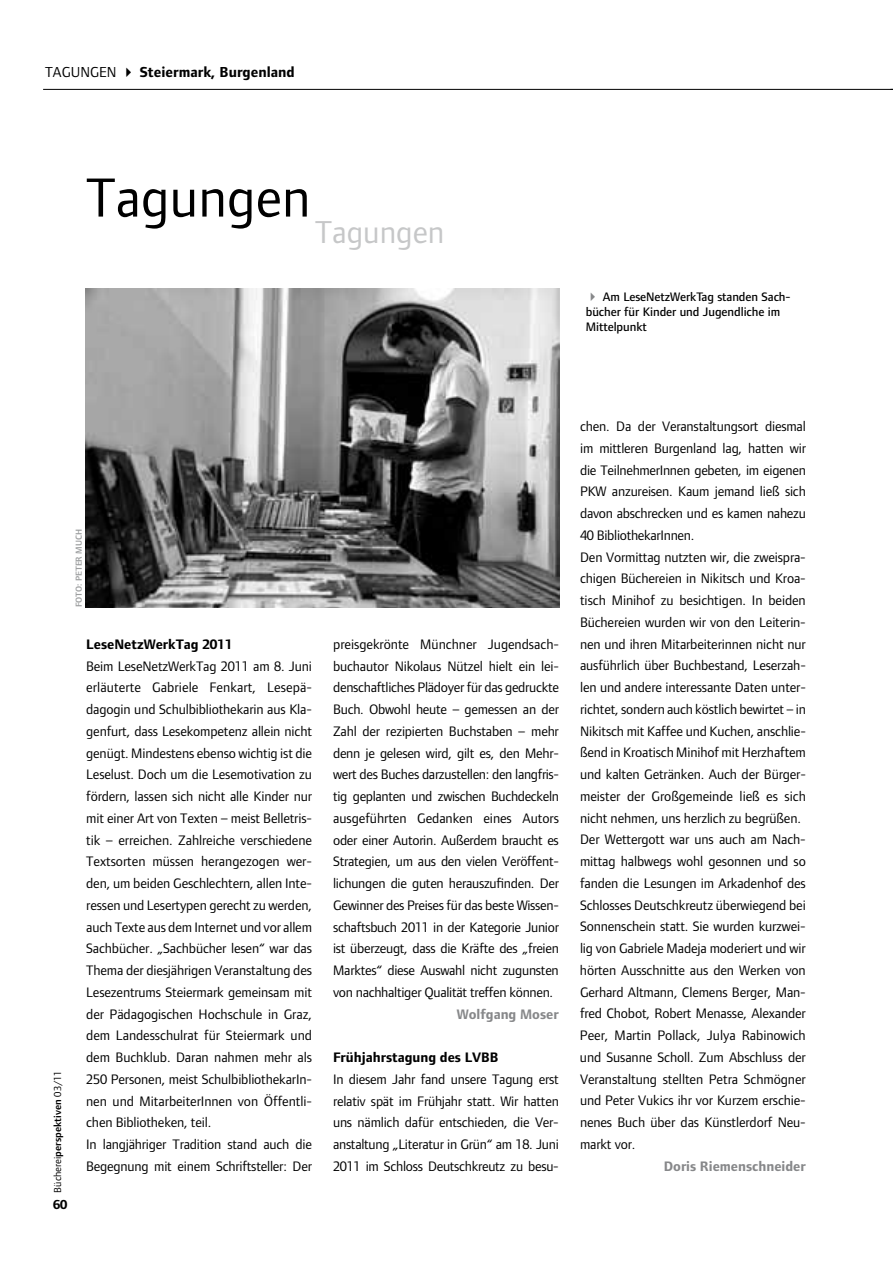
<style>
.page{position:relative;width:893px;height:1263px;background:#fff}
.page>*{position:absolute;margin:0;border:0;box-sizing:border-box;transform-origin:0 0}
.t1{font:57px "Foundry Form Sans";color:#000}
.t2{font:32.85px "Foundry Form Sans";color:#c6c7c8}
.t3{font:700 15px "Foundry Form Sans";color:#000}
.t4{font:15px "Foundry Form Sans";color:#000}
.t5{font:14.25px/21.8px "Foundry Form Sans";letter-spacing:-.01em;color:#000}
.t6{font:700 14.25px "Foundry Form Sans";color:#000}
.t7{font:700 14.25px "Foundry Form Sans";color:#87888a}
.t8{font:700 13.5px "Foundry Form Sans";color:#000}
.t9{font:500 12.75px/15.3px "Foundry Form Sans";letter-spacing:-.005em;color:#000}
.t10{font:10.5px "Foundry Form Sans";color:#000}
.t11{font:600 9px "Foundry Form Sans";color:#9c9e9f}
.s1{color:#87888a}
.s2{font-weight:600}
</style>
<div class="page">
<hr style="left:43px;top:89px;width:850px;height:1px;background:#000">
<img style="left:85px;top:289px;width:475px;height:319px">
<p class="t4" style="left:45px;top:64px;width:10px">tagungen</p>
<p class="t3" style="left:121px;top:64px;width:176px">✔ Steiermark, Burgenland</p>
<h1 class="t1" style="left:86px;top:166px;width:226px">Tagungen</h1>
<h2 class="t2" style="left:315px;top:213px;width:131px">Tagungen</h2>
<p class="t9" style="left:586px;top:289px;width:206px"><span class="s1">✔</span> Am LeseNetzWerkTag standen Sach&shy;bücher für Kinder und Jugendliche im<br>Mittelpunkt</p>
<p class="t11" style="left:74px;top:607px;width:80px;rotate:-90deg">Foto: Peter Much</p>
<p class="t10" style="left:52px;top:1192px;width:124px;rotate:-90deg">Bücherei<span class="s2">perspektiven</span> 03/11</p>
<p class="t8" style="left:53px;top:1197px;width:16px">60</p>
<p class="t6" style="left:86px;top:636px;width:148px">LeseNetzWerkTag 2011</p>
<p class="t5" style="left:86px;top:655px;width:227px">Beim LeseNetzWerkTag 2011 am 8. Juni erläuterte Gabriele Fenkart, Lesepä&shy;dagogin und Schulbibliothekarin aus Kla&shy;genfurt, dass Lesekompetenz allein nicht genügt. Mindestens ebenso wichtig ist die Leselust. Doch um die Lesemotivation zu fördern, lassen sich nicht alle Kinder nur mit einer Art von Texten – meist Belletris&shy;tik – erreichen. Zahlreiche verschiedene Textsorten müssen herangezogen wer&shy;den, um beiden Geschlechtern, allen Inte&shy;ressen und Lesertypen gerecht zu werden, auch Texte aus dem Internet und vor allem Sachbücher. „Sachbücher lesen“ war das Thema der diesjährigen Veranstaltung des Lesezentrums Steiermark gemeinsam mit der Pädagogischen Hochschule in Graz, dem Landesschulrat für Steiermark und dem Buchklub. Daran nahmen mehr als 250 Personen, meist SchulbibliothekarIn&shy;nen und MitarbeiterInnen von Öffentli&shy;chen Bibliotheken, teil.<br>In langjähriger Tradition stand auch die Begegnung mit einem Schriftsteller: Der</p>
<p class="t5" style="left:333px;top:633px;width:227px;text-align:justify">preisgekrönte Münchner Jugendsach&shy;buchautor Nikolaus Nützel hielt ein lei&shy;denschaftliches Plädoyer für das gedruckte Buch. Obwohl heute – gemessen an der Zahl der rezipierten Buchstaben – mehr denn je gelesen wird, gilt es, den Mehr&shy;wert des Buches darzustellen: den langfris&shy;tig geplanten und zwischen Buchdeckeln ausgeführten Gedanken eines Autors oder einer Autorin. Außerdem braucht es Strategien, um aus den vielen Veröffent&shy;lichungen die guten herauszufinden. Der Gewinner des Preises für das beste Wissen&shy;schaftsbuch 2011 in der Kategorie Junior ist überzeugt, dass die Kräfte des „freien Marktes“ diese Auswahl nicht zugunsten von nachhaltiger Qualität treffen können.</p>
<p class="t7" style="left:457px;top:1006px;width:104px">Wolfgang Moser</p>
<p class="t6" style="left:333px;top:1049px;width:167px">Frühjahrstagung des LVBB</p>
<p class="t5" style="left:333px;top:1068px;width:227px;text-align:justify">In diesem Jahr fand unsere Tagung erst relativ spät im Frühjahr statt. Wir hatten uns nämlich dafür entschieden, die Ver&shy;anstaltung „Literatur in Grün“ am 18. Juni 2011 im Schloss Deutschkreutz zu besu-</p>
<p class="t5" style="left:580px;top:415px;width:227px">chen. Da der Veranstaltungsort diesmal im mittleren Burgenland lag, hatten wir die TeilnehmerInnen gebeten, im eigenen PKW anzureisen. Kaum jemand ließ sich davon abschrecken und es kamen nahezu 40 BibliothekarInnen.<br>Den Vormittag nutzten wir, die zweispra&shy;chigen Büchereien in Nikitsch und Kroa&shy;tisch Minihof zu besichtigen. In beiden Büchereien wurden wir von den Leiterin&shy;nen und ihren Mitarbeiterinnen nicht nur ausführlich über Buchbestand, Leserzah&shy;len und andere interessante Daten unter&shy;richtet, sondern auch köstlich bewirtet – in Nikitsch mit Kaffee und Kuchen, anschlie&shy;ßend in Kroatisch Minihof mit Herzhaftem und kalten Getränken. Auch der Bürger&shy;meister der Großgemeinde ließ es sich nicht nehmen, uns herzlich zu begrüßen.<br>Der Wettergott war uns auch am Nach&shy;mittag halbwegs wohl gesonnen und so fanden die Lesungen im Arkadenhof des Schlosses Deutschkreutz überwiegend bei Sonnenschein statt. Sie wurden kurzwei&shy;lig von Gabriele Madeja moderiert und wir hörten Ausschnitte aus den Werken von Gerhard Altmann, Clemens Berger, Man&shy;fred Chobot, Robert Menasse, Alexander Peer, Martin Pollack, Julya Rabinowich und Susanne Scholl. Zum Abschluss der Veranstaltung stellten Petra Schmögner und Peter Vukics ihr vor Kurzem erschie&shy;nenes Buch über das Künstlerdorf Neu&shy;markt vor.</p>
<p class="t7" style="left:664px;top:1158px;width:144px">Doris Riemenschneider</p>
</div>
